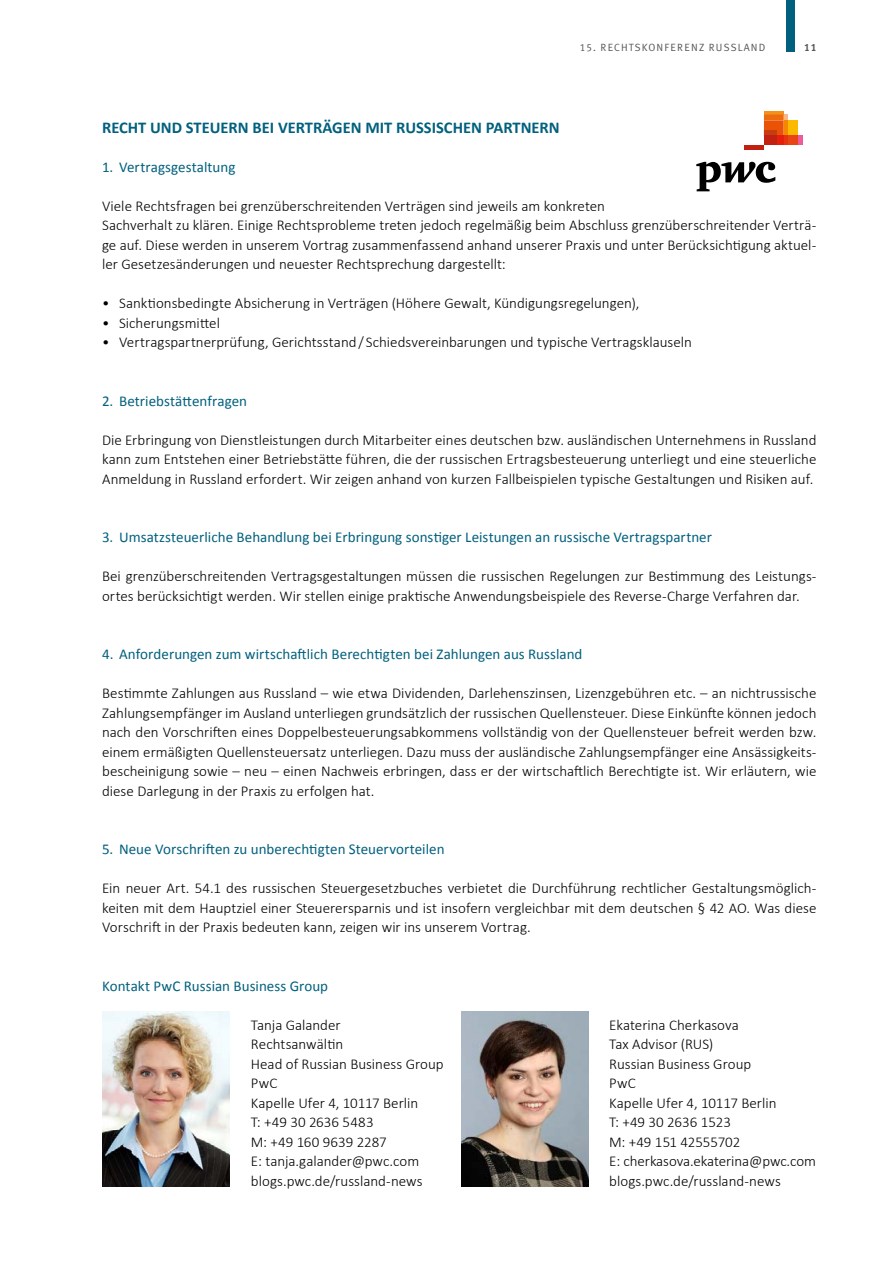
<style>
.page{position:relative;width:893px;height:1263px;background:#fff}
.page>*{position:absolute;margin:0;border:0;box-sizing:border-box;transform-origin:0 0}
.t1{font:700 16.5px "Calibri";color:#00607e}
.t2{font:300 15px/19.5px "Calibri";color:#000}
.t3{font:15px "Calibri";color:#00607e}
.t4{font:10.5px "Meta Plus Normal Caps";letter-spacing:.11em;color:#565655}
.t5{font:10.5px "Meta Plus Bold Caps";color:#565655}
</style>
<div class="page">
<div style="left:787px;top:0;width:8px;height:51px;background:#00607e"></div>
<svg style="left:696px;top:162px;width:79px;height:29px"></svg>
<div style="left:798px;top:135px;width:5px;height:10px;background:#eb5c98"></div>
<svg style="left:764px;top:111px;width:20px;height:4px"></svg>
<div style="left:788px;top:121px;width:10px;height:14px;background:#fbba00"></div>
<div style="left:788px;top:135px;width:10px;height:10px;background:#e84415"></div>
<hr style="left:784px;top:135px;width:4px;height:10px;background:#e63310">
<svg style="left:764px;top:115px;width:24px;height:20px"></svg>
<div style="left:776px;top:135px;width:8px;height:10px;background:#e4200a"></div>
<div style="left:764px;top:130px;width:12px;height:5px;background:#c43e12"></div>
<div style="left:764px;top:135px;width:12px;height:10px;background:#c22011"></div>
<div style="left:744px;top:145px;width:20px;height:5px;background:#c12011"></div>
<img style="left:102px;top:1012px;width:128px;height:174px">
<img style="left:461px;top:1012px;width:128px;height:174px">
<p class="t4" style="left:580px;top:41px;width:187px">15. RECHTSKONFERENZ RUSSLAND</p>
<p class="t5" style="left:804px;top:41px;width:14px">11</p>
<p class="t1" style="left:102px;top:117px;width:459px">RECHT UND STEUERN BEI VERTRÄGEN MIT RUSSISCHEN PARTNERN</p>
<p class="t3" style="left:102px;top:157px;width:135px">1. Vertragsgestaltung</p>
<p class="t2" style="left:102px;top:195px;width:716px">Viele Rechtsfragen bei grenzüberschreitenden Verträgen sind jeweils am konkreten<br>Sachverhalt zu klären. Einige Rechtsprobleme treten jedoch regelmäßig beim Abschluss grenzüberschreitender Verträ&shy;ge auf. Diese werden in unserem Vortrag zusammenfassend anhand unserer Praxis und unter Berücksichtigung aktuel&shy;ler Gesetzesänderungen und neuester Rechtsprechung dargestellt:</p>
<p class="t2" style="left:102px;top:293px;width:539px">• Sanktionsbedingte Absicherung in Verträgen (Höhere Gewalt, Kündigungsregelungen),</p>
<p class="t2" style="left:102px;top:312px;width:119px">• Sicherungsmittel</p>
<p class="t2" style="left:102px;top:332px;width:591px">• Vertragspartnerprüfung, Gerichtsstand/ Schiedsvereinbarungen und typische Vertragsklauseln</p>
<p class="t3" style="left:102px;top:391px;width:146px">2. Betriebstättenfragen</p>
<p class="t2" style="left:102px;top:429px;width:716px;text-align:justify">Die Erbringung von Dienstleistungen durch Mitarbeiter eines deutschen bzw. ausländischen Unternehmens in Russland kann zum Entstehen einer Betriebstätte führen, die der russischen Ertragsbesteuerung unterliegt und eine steuerliche Anmeldung in Russland erfordert. Wir zeigen anhand von kurzen Fallbeispielen typische Gestaltungen und Risiken auf.</p>
<p class="t3" style="left:102px;top:528px;width:611px">3. Umsatzsteuerliche Behandlung bei Erbringung sonstiger Leistungen an russische Vertragspartner</p>
<p class="t2" style="left:102px;top:566px;width:716px">Bei grenzüberschreitenden Vertragsgestaltungen müssen die russischen Regelungen zur Bestimmung des Leistungs&shy;ortes berücksichtigt werden. Wir stellen einige praktische Anwendungsbeispiele des Reverse-Charge Verfahren dar.</p>
<p class="t3" style="left:102px;top:645px;width:482px">4. Anforderungen zum wirtschaftlich Berechtigten bei Zahlungen aus Russland</p>
<p class="t2" style="left:102px;top:683px;width:716px;text-align:justify">Bestimmte Zahlungen aus Russland – wie etwa Dividenden, Darlehenszinsen, Lizenzgebühren etc. – an nichtrussische Zahlungsempfänger im Ausland unterliegen grundsätzlich der russischen Quellensteuer. Diese Einkünfte können jedoch nach den Vorschriften eines Doppelbesteuerungsabkommens vollständig von der Quellensteuer befreit werden bzw. einem ermäßigten Quellensteuersatz unterliegen. Dazu muss der ausländische Zahlungsempfänger eine Ansässigkeits&shy;bescheinigung sowie – neu – einen Nachweis erbringen, dass er der wirtschaftlich Berechtigte ist. Wir erläutern, wie diese Darlegung in der Praxis zu erfolgen hat.</p>
<p class="t3" style="left:102px;top:840px;width:344px">5. Neue Vorschriften zu unberechtigten Steuervorteilen</p>
<p class="t2" style="left:102px;top:878px;width:716px;text-align:justify">Ein neuer Art. 54.1 des russischen Steuergesetzbuches verbietet die Durchführung rechtlicher Gestaltungsmöglich&shy;keiten mit dem Hauptziel einer Steuerersparnis und ist insofern vergleichbar mit dem deutschen § 42 AO. Was diese Vorschrift in der Praxis bedeuten kann, zeigen wir ins unserem Vortrag.</p>
<p class="t3" style="left:102px;top:976px;width:228px">Kontakt PwC Russian Business Group</p>
<p class="t2" style="left:251px;top:1014px;width:194px">Tanja Galander<br>Rechtsanwältin<br>Head of Russian Business Group<br>PwC<br>Kapelle Ufer 4, 10117 Berlin<br>T: +49 30 2636 5483<br>M: +49 160 9639 2287<br>E: tanja.galander@pwc.com blogs.pwc.de/russland-news</p>
<p class="t2" style="left:609px;top:1014px;width:208px">Ekaterina Cherkasova<br>Tax Advisor (RUS)<br>Russian Business Group<br>PwC<br>Kapelle Ufer 4, 10117 Berlin<br>T: +49 30 2636 1523<br>M: +49 151 42555702<br>E: cherkasova.ekaterina@pwc.com blogs.pwc.de/russland-news</p>
</div>
